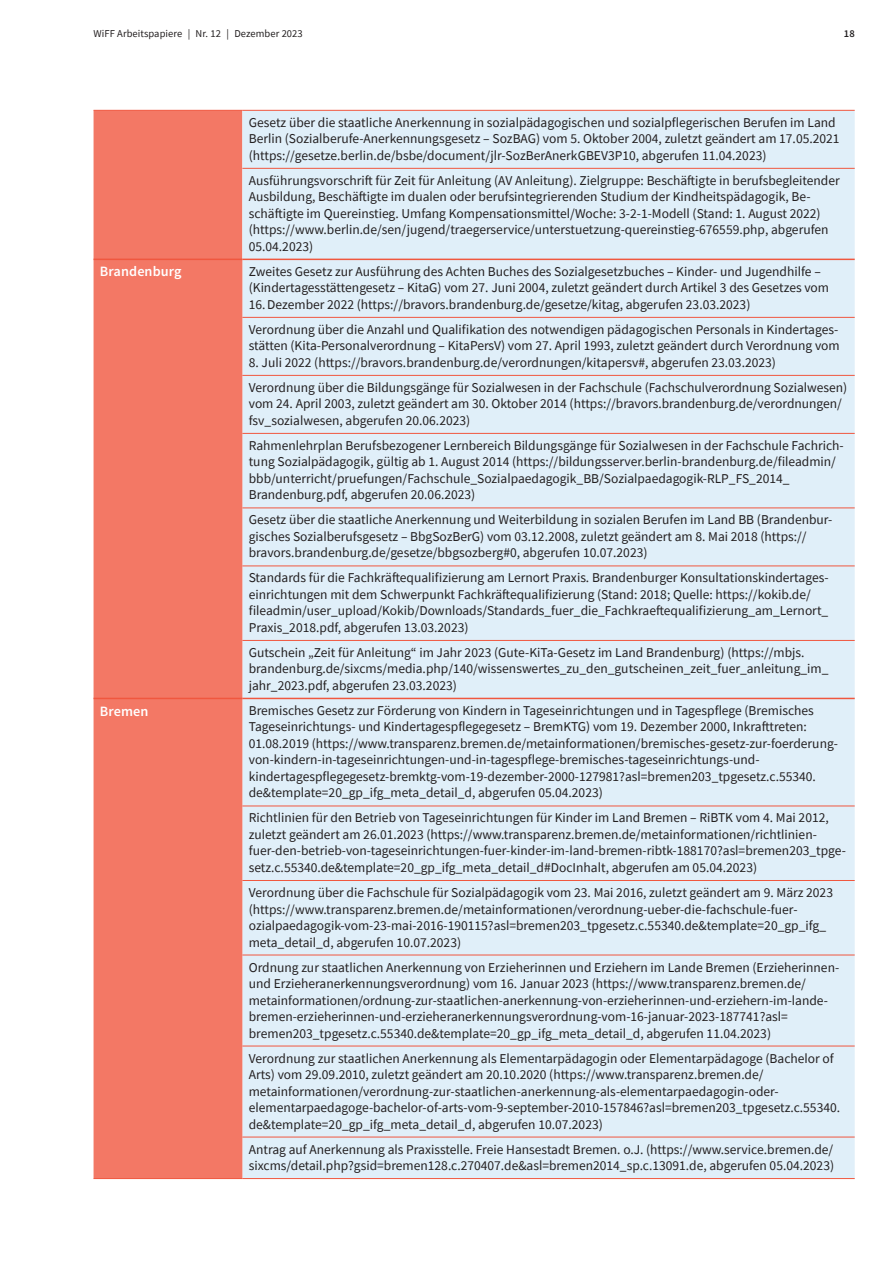
<style>
.page{position:relative;width:893px;height:1263px;background:#fff}
.page>*{position:absolute;margin:0;border:0;box-sizing:border-box;transform-origin:0 0}
._07_Tab_Ue_gross{font:600 14.25px "Source Sans Pro";letter-spacing:.005em;color:#fff}
._07_Tab_FT_gross{font:13.5px/16.5px "Source Sans Pro";color:#231f20}
.t1{font:10.5px "Source Sans Pro";letter-spacing:.005em;color:#231f20}
.t2{font:600 10.5px "Source Sans Pro";color:#231f20}
</style>
<div class="page">
<div style="left:94px;top:111px;width:148px;height:148px;background:#f37865"></div>
<div style="left:242px;top:111px;width:613px;height:1067px;background:#e0eff9"></div>
<div style="left:94px;top:260px;width:148px;height:918px;background:#f37865"></div>
<hr style="left:94px;top:259px;width:148px;height:1px;background:#f0573f">
<hr style="left:94px;top:698px;width:148px;height:1px;background:#f0573f">
<hr style="left:242px;top:168px;width:613px;height:1px;background:#f0573f">
<hr style="left:242px;top:317px;width:613px;height:1px;background:#f0573f">
<hr style="left:242px;top:375px;width:613px;height:1px;background:#f0573f">
<hr style="left:242px;top:433px;width:613px;height:1px;background:#f0573f">
<hr style="left:242px;top:507px;width:613px;height:1px;background:#f0573f">
<hr style="left:242px;top:565px;width:613px;height:1px;background:#f0573f">
<hr style="left:242px;top:640px;width:613px;height:1px;background:#f0573f">
<hr style="left:242px;top:806px;width:613px;height:1px;background:#f0573f">
<hr style="left:242px;top:880px;width:613px;height:1px;background:#f0573f">
<hr style="left:242px;top:955px;width:613px;height:1px;background:#f0573f">
<hr style="left:242px;top:1046px;width:613px;height:1px;background:#f0573f">
<hr style="left:242px;top:1137px;width:613px;height:1px;background:#f0573f">
<hr style="left:242px;top:259px;width:613px;height:1px;background:#f0573f">
<hr style="left:242px;top:698px;width:613px;height:1px;background:#f0573f">
<hr style="left:94px;top:1178px;width:148px;height:1px;background:#f0573f">
<hr style="left:242px;top:1178px;width:613px;height:1px;background:#f0573f">
<hr style="left:94px;top:110px;width:148px;height:1px;background:#f0573f">
<hr style="left:242px;top:110px;width:613px;height:1px;background:#f0573f">
<p class="t1" style="left:94px;top:27px;width:211px">WiFF Arbeitspapiere | Nr. 12 | Dezember 2023</p>
<p class="t2" style="left:844px;top:27px;width:12px">18</p>
<p class="_07_Tab_FT_gross" style="left:249px;top:114px;width:592px">Gesetz über die staatliche Anerkennung in sozialpädagogischen und sozialpflegerischen Berufen im Land<br>Berlin (Sozialberufe-Anerkennungsgesetz – SozBAG) vom 5. Oktober 2004, zuletzt geändert am 17.05.2021 (https://gesetze.berlin.de/bsbe/document/jlr-SozBerAnerkGBEV3P10, abgerufen 11.04.2023)</p>
<p class="_07_Tab_FT_gross" style="left:249px;top:172px;width:593px">Ausführungsvorschrift für Zeit für Anleitung (AV Anleitung). Zielgruppe: Beschäftigte in berufsbegleitender Ausbildung, Beschäftigte im dualen oder berufsintegrierenden Studium der Kindheitspädagogik, Be&shy;schäftigte im Quereinstieg. Umfang Kompensationsmittel/Woche: 3-2-1-Modell (Stand: 1. August 2022) (https://www.berlin.de/sen/jugend/traegerservice/unterstuetzung-quereinstieg-676559.php, abgerufen 05.04.2023)</p>
<p class="_07_Tab_Ue_gross" style="left:100px;top:263px;width:83px">Brandenburg</p>
<p class="_07_Tab_FT_gross" style="left:249px;top:263px;width:582px">Zweites Gesetz zur Ausführung des Achten Buches des Sozialgesetzbuches – Kinder- und Jugendhilfe – (Kindertagesstättengesetz – KitaG) vom 27. Juni 2004, zuletzt geändert durch Artikel 3 des Gesetzes vom<br>16.Dezember 2022 (https://bravors.brandenburg.de/gesetze/kitag, abgerufen 23.03.2023)</p>
<p class="_07_Tab_FT_gross" style="left:249px;top:321px;width:592px">Verordnung über die Anzahl und Qualifikation des notwendigen pädagogischen Personals in Kindertages&shy;stätten (Kita-Personalverordnung – KitaPersV) vom 27. April 1993, zuletzt geändert durch Verordnung vom</p>
<p class="_07_Tab_FT_gross" style="left:249px;top:354px;width:529px">8. Juli 2022 (https://bravors.brandenburg.de/verordnungen/kitapersv#, abgerufen 23.03.2023)</p>
<p class="_07_Tab_FT_gross" style="left:249px;top:379px;width:600px">Verordnung über die Bildungsgänge für Sozialwesen in der Fachschule (Fachschulverordnung Sozialwesen) vom 24. April 2003, zuletzt geändert am 30. Oktober 2014 (https://bravors.brandenburg.de/verordnungen/ fsv_sozialwesen, abgerufen 20.06.2023)</p>
<p class="_07_Tab_FT_gross" style="left:249px;top:437px;width:596px">Rahmenlehrplan Berufsbezogener Lernbereich Bildungsgänge für Sozialwesen in der Fachschule Fachrich&shy;tung Sozialpädagogik, gültig ab 1. August 2014 (https://bildungsserver.berlin-brandenburg.de/fileadmin/ bbb/unterricht/pruefungen/Fachschule_Sozialpaedagogik_BB/Sozialpaedagogik-RLP_FS_2014_ Brandenburg.pdf, abgerufen 20.06.2023)</p>
<p class="_07_Tab_FT_gross" style="left:249px;top:512px;width:585px">Gesetz über die staatliche Anerkennung und Weiterbildung in sozialen Berufen im Land BB (Brandenbur&shy;gisches Sozialberufsgesetz – BbgSozBerG) vom 03.12.2008, zuletzt geändert am 8. Mai 2018 (https:// bravors.brandenburg.de/gesetze/bbgsozberg#0, abgerufen 10.07.2023)</p>
<p class="_07_Tab_FT_gross" style="left:249px;top:570px;width:581px">Standards für die Fachkräftequalifizierung am Lernort Praxis. Brandenburger Konsultationskindertages&shy;einrichtungen mit dem Schwerpunkt Fachkräftequalifizierung (Stand: 2018; Quelle: https://kokib.de/ fileadmin/user_upload/Kokib/Downloads/Standards_fuer_die_Fachkraeftequalifizierung_am_Lernort_ Praxis_2018.pdf, abgerufen 13.03.2023)</p>
<p class="_07_Tab_FT_gross" style="left:249px;top:644px;width:581px">Gutschein „Zeit für Anleitung“ im Jahr 2023 (Gute-KiTa-Gesetz im Land Brandenburg) (https://mbjs. brandenburg.de/sixcms/media.php/140/wissenswertes_zu_den_gutscheinen_zeit_fuer_anleitung_im_ jahr_2023.pdf, abgerufen 23.03.2023)</p>
<p class="_07_Tab_Ue_gross" style="left:100px;top:702px;width:50px">Bremen</p>
<p class="_07_Tab_FT_gross" style="left:249px;top:702px;width:590px">Bremisches Gesetz zur Förderung von Kindern in Tageseinrichtungen und in Tagespflege (Bremisches Tageseinrichtungs- und Kindertagespflegegesetz – BremKTG) vom 19. Dezember 2000, Inkrafttreten:<br>01.08.2019 (https://www.transparenz.bremen.de/metainformationen/bremisches-gesetz-zur-foerderung&shy;von-kindern-in-tageseinrichtungen-und-in-tagespflege-bremisches-tageseinrichtungs-und-- kindertagespflegegesetz-bremktg-vom-19-dezember-2000-127981?asl=bremen203_tpgesetz.c.55340. de&amp;template=20_gp_ifg_meta_detail_d, abgerufen 05.04.2023)</p>
<p class="_07_Tab_FT_gross" style="left:249px;top:810px;width:599px">Richtlinien für den Betrieb von Tageseinrichtungen für Kinder im Land Bremen – RiBTK vom 4. Mai 2012, zuletzt geändert am 26.01.2023 (https://www.transparenz.bremen.de/metainformationen/richtlinien-- fuer-den-betrieb-von-tageseinrichtungen-fuer-kinder-im-land-bremen-ribtk-188170?asl=bremen203_tpge&shy;setz.c.55340.de&amp;template=20_gp_ifg_meta_detail_d#DocInhalt, abgerufen am 05.04.2023)</p>
<p class="_07_Tab_FT_gross" style="left:249px;top:884px;width:586px">Verordnung über die Fachschule für Sozialpädagogik vom 23. Mai 2016, zuletzt geändert am 9. März 2023 (https://www.transparenz.bremen.de/metainformationen/verordnung-ueber-die-fachschule-fuer-- ozialpaedagogik-vom-23-mai-2016-190115?asl=bremen203_tpgesetz.c.55340.de&amp;template=20_gp_ifg_ meta_detail_d, abgerufen 10.07.2023)</p>
<p class="_07_Tab_FT_gross" style="left:249px;top:959px;width:591px">Ordnung zur staatlichen Anerkennung von Erzieherinnen und Erziehern im Lande Bremen (Erzieherinnen&shy;und Erzieheranerkennungsverordnung) vom 16. Januar 2023 (https://www.transparenz.bremen.de/ metainformationen/ordnung-zur-staatlichen-anerkennung-von-erzieherinnen-und-erziehern-im--lande&shy;bremen-erzieherinnen-und-erzieheranerkennungsverordnung-vom-16-januar-2023-187741?asl= bremen203_tpgesetz.c.55340.de&amp;template=20_gp_ifg_meta_detail_d, abgerufen 11.04.2023)</p>
<p class="_07_Tab_FT_gross" style="left:249px;top:1050px;width:593px">Verordnung zur staatlichen Anerkennung als Elementarpädagogin oder Elementarpädagoge (Bachelor of Arts) vom 29.09.2010, zuletzt geändert am 20.10.2020 (https://www.transparenz.bremen.de/ metainformationen/verordnung-zur-staatlichen-anerkennung-als-elementarpaedagogin-oder-- elementarpaedagoge-bachelor-of-arts-vom-9-september-2010-157846?asl=bremen203_tpgesetz.c.55340. de&amp;template=20_gp_ifg_meta_detail_d, abgerufen 10.07.2023)</p>
<p class="_07_Tab_FT_gross" style="left:249px;top:1141px;width:587px">Antrag auf Anerkennung als Praxisstelle. Freie Hansestadt Bremen. o.J. (https://www.service.bremen.de/ sixcms/detail.php?gsid=bremen128.c.270407.de&amp;asl=bremen2014_sp.c.13091.de, abgerufen 05.04.2023)</p>
</div>
